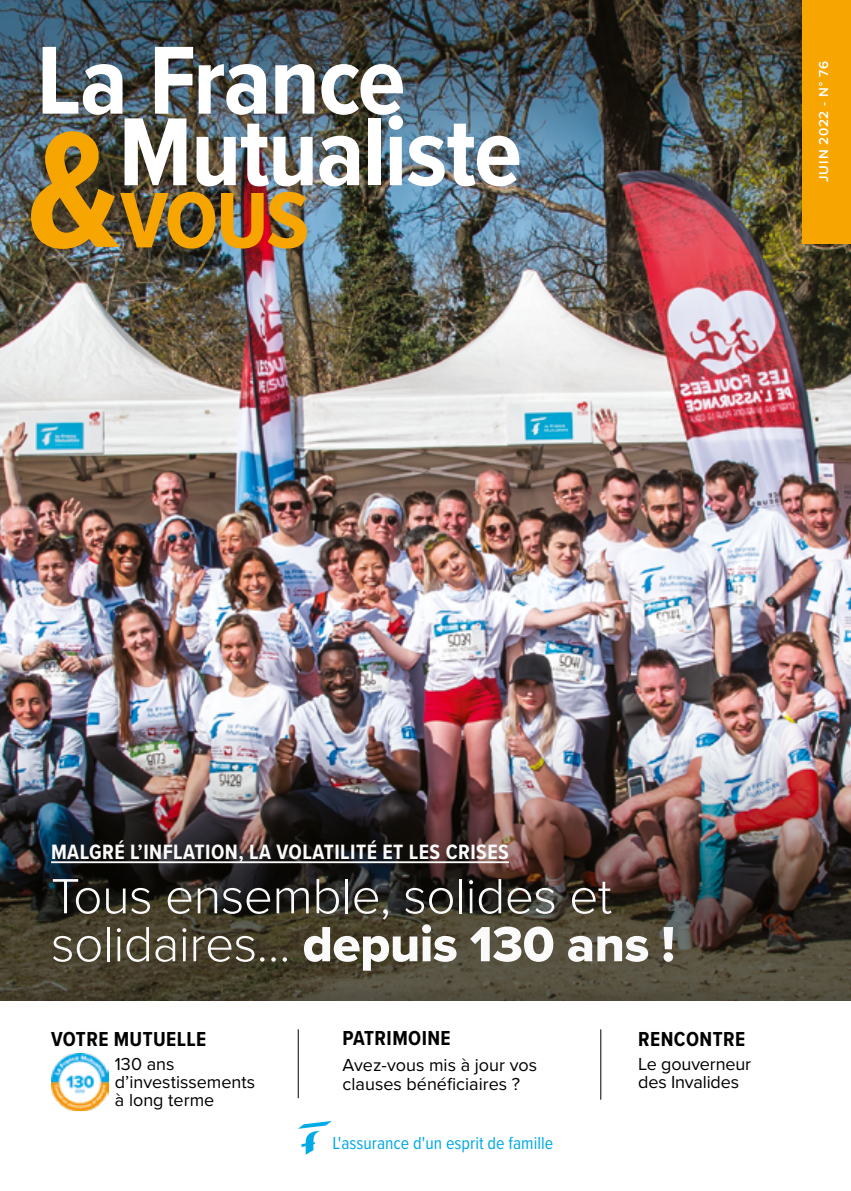
<style>
.page{position:relative;width:851px;height:1191px;background:#fff}
.page>*{position:absolute;margin:0;border:0;box-sizing:border-box;transform-origin:0 0}
.t1{font:700 100.2px "Proxima Nova Cond";letter-spacing:-.015em;color:#fff}
.t2{font:700 98.85px "Proxima Nova Cond";color:#f7a500}
.t3{font:51.3px "Proxima Nova Extrabld";letter-spacing:-.01em;color:#fbfafa}
.t4{font:300 51.3px "Proxima Nova";letter-spacing:-.01em;color:#fbfafa}
.t5{font:700 21.45px "Proxima Nova Cond";letter-spacing:.02em;color:#fbfafa}
.t6{font:700 21px "Proxima Nova Cond";letter-spacing:.02em;color:#000}
.t7{font:18px/18px "Proxima Nova";color:#000}
.t8{font:18px "Proxima Nova Cond";color:#00aae4}
.t9{font:600 13.5px "Proxima Nova";letter-spacing:.055em;color:#fff}
.s1{font-size:170.7px}
.s2{font-family:"Proxima Nova";font-weight:300}
</style>
<div class="page">
<img style="left:0;top:279px;width:850px;height:414px">
<img style="left:0;top:693px;width:850px;height:292px">
<img style="left:0;top:0;width:850px;height:279px">
<div style="left:0;top:985px;width:850px;height:206px;background:#000;opacity:.1"></div>
<div style="left:0;top:1001px;width:850px;height:190px;background:#fff"></div>
<hr style="left:51px;top:861px;width:458px;height:2px;background:#fbfafa">
<svg style="left:298px;top:1121px;width:34px;height:33px"></svg>
<div style="left:802px;top:0;width:48px;height:243px;background:#f7a500"></div>
<hr style="left:298px;top:1029px;width:1px;height:69px;background:#000">
<hr style="left:600px;top:1029px;width:1px;height:70px;background:#000">
<img style="left:52px;top:1053px;width:56px;height:57px">
<h1 class="t1" style="left:37px;top:6px;width:370px">La France</h1>
<h2 class="t2" style="left:27px;top:142px;width:284px"><span class="s1">&amp;</span>vous</h2>
<h1 class="t1" style="left:119px;top:78px;width:405px">Mutualiste</h1>
<p class="t9" style="left:813px;top:182px;width:122px;rotate:-90deg">JUIN 2022 - N° 76</p>
<p class="t5" style="left:51px;top:836px;width:459px">MALGRÉ L’INFLATION, LA VOLATILITÉ ET LES CRISES</p>
<h3 class="t4" style="left:51px;top:858px;width:562px">Tous ensemble, solides et</h3>
<h3 class="t3" style="left:51px;top:906px;width:625px"><span class="s2">solidaires…</span> depuis 130 ans !</h3>
<p class="t6" style="left:51px;top:1023px;width:157px">VOTRE MUTUELLE</p>
<p class="t7" style="left:115px;top:1054px;width:142px">130 ans d’investissements à long terme</p>
<p class="t6" style="left:342px;top:1022px;width:109px">PATRIMOINE</p>
<p class="t7" style="left:342px;top:1054px;width:196px;line-height:19.5px">Avez-vous mis à jour vos clauses bénéficiaires ?</p>
<p class="t8" style="left:332px;top:1130px;width:222px">L'assurance d'un esprit de famille</p>
<p class="t6" style="left:638px;top:1023px;width:108px">RENCONTRE</p>
<p class="t7" style="left:638px;top:1054px;width:114px">Le gouverneur des Invalides</p>
</div>
